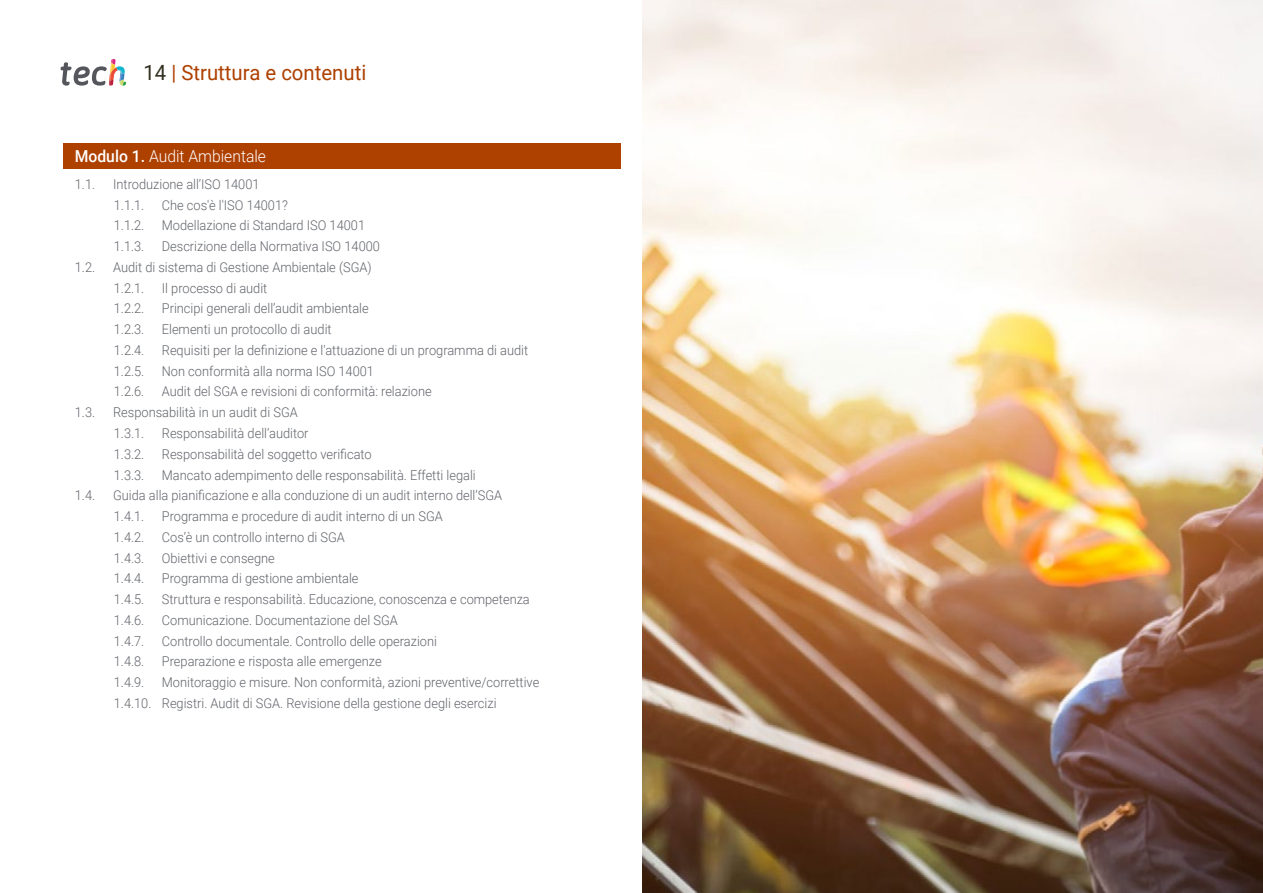
<style>
.page{position:relative;width:1263px;height:893px;background:#fff}
.page>*{position:absolute;margin:0;border:0;box-sizing:border-box;transform-origin:0 0}
.t1{font:21px "Roboto";color:#ae4000}
.t2{font:300 16.5px "Roboto";color:#fff;scale:.95 1}
.t3{font:300 13.5px/20.7px "Roboto";color:#61646a;scale:.95 1}
.s1{color:#312e20}
.s2{font-weight:500}
</style>
<div class="page">
<div style="left:64px;top:143px;width:557px;height:25px;background:#ae4000"></div>
<svg style="left:61px;top:59px;width:65px;height:27px"></svg>
<img style="left:642px;top:0;width:621px;height:893px">
<h1 class="t1" style="left:144px;top:57px;width:224px"><span class="s1">14</span> | Struttura e contenuti</h1>
<p class="t2" style="left:75px;top:144px;width:203px"><span class="s2">Modulo 1.</span> Audit Ambientale</p>
<p class="t3" style="left:75px;top:173px;width:23px">1.1.</p>
<p class="t3" style="left:113px;top:173px;width:156px">Introduzione all’ISO 14001<br>1.1.1.</p>
<p class="t3" style="left:162px;top:194px;width:134px">Che cos'è l'ISO 14001?</p>
<p class="t3" style="left:114px;top:215px;width:34px">1.1.2.</p>
<p class="t3" style="left:162px;top:215px;width:215px">Modellazione di Standard ISO 14001</p>
<p class="t3" style="left:114px;top:236px;width:34px">1.1.3.</p>
<p class="t3" style="left:162px;top:236px;width:231px">Descrizione della Normativa ISO 14000</p>
<p class="t3" style="left:75px;top:256px;width:23px">1.2.</p>
<p class="t3" style="left:113px;top:256px;width:274px">Audit di sistema di Gestione Ambientale (SGA)<br>1.2.1.</p>
<p class="t3" style="left:162px;top:277px;width:113px">Il processo di audit</p>
<p class="t3" style="left:114px;top:298px;width:34px">1.2.2.</p>
<p class="t3" style="left:162px;top:298px;width:219px">Principi generali dell’audit ambientale</p>
<p class="t3" style="left:114px;top:319px;width:34px">1.2.3.</p>
<p class="t3" style="left:162px;top:319px;width:180px">Elementi un protocollo di audit</p>
<p class="t3" style="left:114px;top:339px;width:34px">1.2.4.</p>
<p class="t3" style="left:162px;top:339px;width:387px">Requisiti per la definizione e l'attuazione di un programma di audit</p>
<p class="t3" style="left:114px;top:360px;width:34px">1.2.5.</p>
<p class="t3" style="left:162px;top:360px;width:225px">Non conformità alla norma ISO 14001</p>
<p class="t3" style="left:114px;top:381px;width:34px">1.2.6.</p>
<p class="t3" style="left:162px;top:381px;width:286px">Audit del SGA e revisioni di conformità: relazione</p>
<p class="t3" style="left:75px;top:402px;width:23px">1.3.</p>
<p class="t3" style="left:113px;top:402px;width:196px">Responsabilità in un audit di SGA<br>1.3.1.</p>
<p class="t3" style="left:162px;top:422px;width:156px">Responsabilità dell’auditor</p>
<p class="t3" style="left:114px;top:443px;width:34px">1.3.2.</p>
<p class="t3" style="left:162px;top:443px;width:222px">Responsabilità del soggetto verificato</p>
<p class="t3" style="left:114px;top:464px;width:34px">1.3.3.</p>
<p class="t3" style="left:162px;top:464px;width:332px">Mancato adempimento delle responsabilità. Effetti legali</p>
<p class="t3" style="left:75px;top:485px;width:23px">1.4.</p>
<p class="t3" style="left:113px;top:485px;width:411px">Guida alla pianificazione e alla conduzione di un audit interno dell’SGA<br>1.4.1.</p>
<p class="t3" style="left:162px;top:505px;width:297px">Programma e procedure di audit interno di un SGA</p>
<p class="t3" style="left:114px;top:526px;width:34px">1.4.2.</p>
<p class="t3" style="left:162px;top:526px;width:194px">Cos’è un controllo interno di SGA</p>
<p class="t3" style="left:114px;top:547px;width:34px">1.4.3.</p>
<p class="t3" style="left:162px;top:547px;width:120px">Obiettivi e consegne</p>
<p class="t3" style="left:114px;top:568px;width:34px">1.4.4.</p>
<p class="t3" style="left:162px;top:568px;width:209px">Programma di gestione ambientale</p>
<p class="t3" style="left:114px;top:588px;width:34px">1.4.5.</p>
<p class="t3" style="left:162px;top:588px;width:389px">Struttura e responsabilità. Educazione, conoscenza e competenza</p>
<p class="t3" style="left:114px;top:609px;width:34px">1.4.6.</p>
<p class="t3" style="left:162px;top:609px;width:250px">Comunicazione. Documentazione del SGA</p>
<p class="t3" style="left:114px;top:630px;width:34px">1.4.7.</p>
<p class="t3" style="left:162px;top:630px;width:291px">Controllo documentale. Controllo delle operazioni</p>
<p class="t3" style="left:114px;top:651px;width:34px">1.4.8.</p>
<p class="t3" style="left:162px;top:651px;width:233px">Preparazione e risposta alle emergenze</p>
<p class="t3" style="left:114px;top:671px;width:34px">1.4.9.</p>
<p class="t3" style="left:114px;top:671px;width:449px;text-indent:48px">Monitoraggio e misure. Non conformità, azioni preventive/correttive<br>1.4.10. Registri. Audit di SGA. Revisione della gestione degli esercizi</p>
</div>
